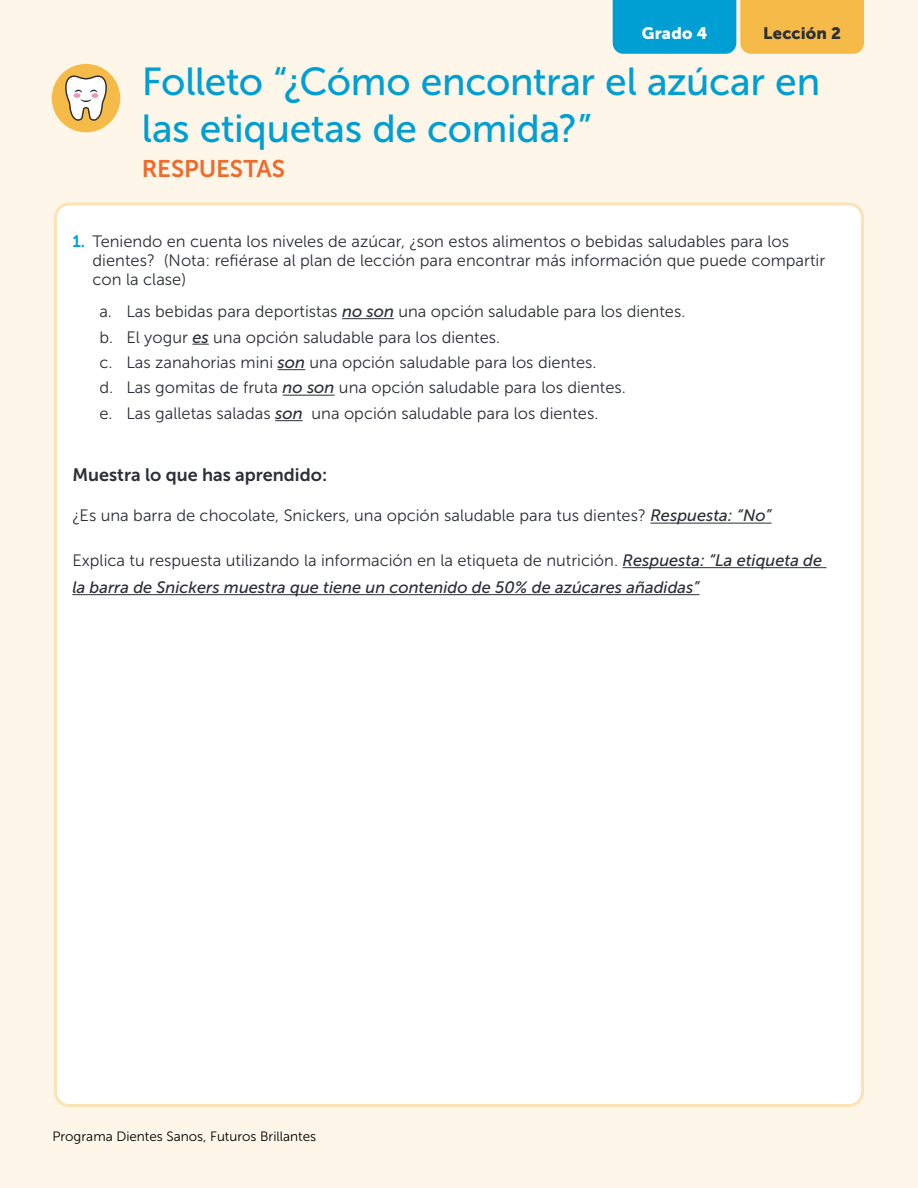
<style>
.page{position:relative;width:918px;height:1188px;background:#fef7e9}
.page>*{position:absolute;margin:0;border:0;box-sizing:border-box;transform-origin:0 0}
.t1{font:39px/46.8px "Museo Sans 500";letter-spacing:-.01em;color:#009fd3}
.t2{font:24px "Museo Sans 700";letter-spacing:-.005em;color:#ed6c2d}
.t3{font:18px "Museo Sans 700";color:#2c2f35}
.t4{font:16.5px/25.5px "Museo Sans 300";color:#2c2f35}
.t5{font:italic 16.5px "Museo Sans 500";color:#2c2f35}
.t6{font:16.5px "Museo Sans 900";letter-spacing:.01em;color:#2c2f35}
.t7{font:16.5px "Museo Sans 900";letter-spacing:.01em;color:#fff}
.t8{font:13.5px "Museo Sans 300";color:#000}
.s1{font-family:"Museo Sans 700";color:#009fd3}
.s2{font-family:"Museo Sans 500";font-style:italic}
</style>
<div class="page">
<div style="left:56px;top:204px;width:806px;height:902px;background:#fff;border-radius:14px"></div>
<hr style="left:342px;top:318px;width:52px;height:1px;background:#2c2f35">
<svg style="left:192px;top:344px;width:17px;height:1px"></svg>
<svg style="left:278px;top:369px;width:27px;height:1px"></svg>
<hr style="left:283px;top:395px;width:52px;height:1px;background:#2c2f35">
<svg style="left:275px;top:420px;width:28px;height:1px"></svg>
<hr style="left:650px;top:523px;width:122px;height:1px;background:#2c2f35">
<hr style="left:623px;top:567px;width:203px;height:1px;background:#2c2f35">
<hr style="left:72px;top:594px;width:628px;height:1px;background:#2c2f35">
<div style="left:52px;top:64px;width:68px;height:68px;background:#f5ba47;border-radius:50%"></div>
<svg style="left:65px;top:75px;width:42px;height:46px"></svg>
<svg style="left:613px;top:0;width:251px;height:54px;background:#7eae8f"></svg>
<p class="t7" style="left:642px;top:24px;width:67px">Grado 4</p>
<p class="t6" style="left:763px;top:24px;width:79px">Lección 2</p>
<h1 class="t1" style="left:142px;top:58px;width:680px">Folleto “¿Cómo encontrar el azúcar en las etiquetas de comida?”</h1>
<h2 class="t2" style="left:142px;top:156px;width:145px">RESPUESTAS</h2>
<p class="t4" style="left:93px;top:232px;width:734px;line-height:18.8px;text-indent:-20px"><span class="s1">1.</span> Teniendo en cuenta los niveles de azúcar, ¿son estos alimentos o bebidas saludables para los dientes? (Nota: refiérase al plan de lección para encontrar más información que puede compartir con la clase)</p>
<p class="t4" style="left:99px;top:299px;width:588px">a. Las bebidas para deportistas <span class="s2">no son</span> una opción saludable para los dientes. b. El yogur <span class="s2">es</span> una opción saludable para los dientes.<br>c. Las zanahorias mini <span class="s2">son</span> una opción saludable para los dientes.<br>d. Las gomitas de fruta <span class="s2">no son</span> una opción saludable para los dientes.<br>e. Las galletas saladas <span class="s2">son</span> una opción saludable para los dientes.</p>
<p class="t3" style="left:72px;top:465px;width:256px">Muestra lo que has aprendido:</p>
<p class="t4" style="left:72px;top:503px;width:701px">¿Es una barra de chocolate, Snickers, una opción saludable para tus dientes? <span class="s2">Respuesta: “No”</span></p>
<p class="t4" style="left:72px;top:548px;width:751px">Explica tu respuesta utilizando la información en la etiqueta de nutrición. <span class="s2">Respuesta: “La etiqueta de</span></p>
<p class="t5" style="left:72px;top:578px;width:629px">la barra de Snickers muestra que tiene un contenido de 50% de azúcares añadidas”</p>
<p class="t8" style="left:52px;top:1129px;width:265px">Programa Dientes Sanos, Futuros Brillantes</p>
</div>
